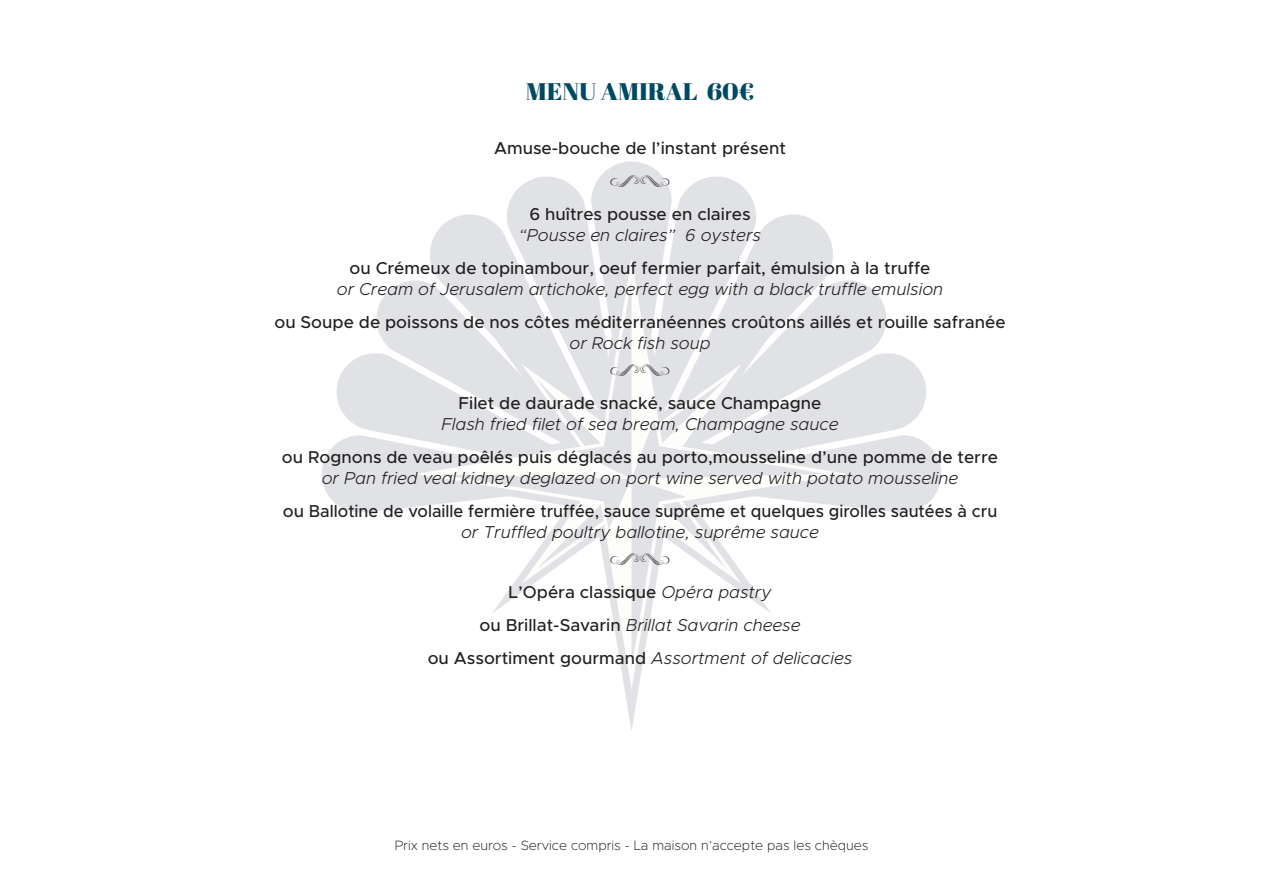
<style>
.page{position:relative;width:1263px;height:893px;background:#fff}
.page>*{position:absolute;margin:0;border:0;box-sizing:border-box;transform-origin:0 0}
.t1{font:24px "Abril Fatface";color:#004963;scale:1.04 1}
.t2{font:500 17.25px/33px "Metropolis";color:#231f20;text-align:center}
.t3{font:italic 300 17.25px "Metropolis";color:#231f20}
.t4{font:17.25px "Nymphette";color:#231f20}
.t5{font:200 13.5px "Metropolis";color:#231f20}
.s1{font-weight:300;font-style:italic}
</style>
<div class="page">
<svg style="left:322px;top:161px;width:619px;height:518px"></svg>
<h1 class="t1" style="left:526px;top:74px;width:221px">MENU AMIRAL 60€</h1>
<p class="t2" style="left:494px;top:131px;width:293px">Amuse-bouche de l’instant présent</p>
<p class="t4" style="left:610px;top:171px;width:61px">PO</p>
<p class="t2" style="left:529px;top:197px;width:223px">6 huîtres pousse en claires</p>
<p class="t3" style="left:519px;top:224px;width:244px">“Pousse en claires” 6 oysters</p>
<p class="t2" style="left:349px;top:251px;width:582px">ou Crémeux de topinambour, oeuf fermier parfait, émulsion à la truffe</p>
<p class="t3" style="left:337px;top:278px;width:608px">or Cream of Jerusalem artichoke, perfect egg with a black truffle emulsion</p>
<p class="t2" style="left:274px;top:305px;width:733px">ou Soupe de poissons de nos côtes méditerranéennes croûtons aillés et rouille safranée</p>
<p class="t3" style="left:569px;top:332px;width:143px">or Rock fish soup</p>
<p class="t4" style="left:610px;top:360px;width:61px">PO</p>
<p class="t2" style="left:458px;top:386px;width:364px">Filet de daurade snacké, sauce Champagne</p>
<p class="t3" style="left:441px;top:413px;width:398px">Flash fried filet of sea bream, Champagne sauce</p>
<p class="t2" style="left:282px;top:440px;width:718px">ou Rognons de veau poêlés puis déglacés au porto,mousseline d’une pomme de terre</p>
<p class="t3" style="left:322px;top:467px;width:638px">or Pan fried veal kidney deglazed on port wine served with potato mousseline</p>
<p class="t2" style="left:283px;top:494px;width:716px">ou Ballotine de volaille fermière truffée, sauce suprême et quelques girolles sautées à cru</p>
<p class="t3" style="left:461px;top:521px;width:359px">or Truffled poultry ballotine, suprême sauce</p>
<p class="t4" style="left:610px;top:549px;width:61px">PO</p>
<p class="t2" style="left:428px;top:575px;width:426px">L’Opéra classique <span class="s1">Opéra pastry<br></span>ou Brillat-Savarin <span class="s1">Brillat Savarin cheese<br></span>ou Assortiment gourmand <span class="s1">Assortment of delicacies</span></p>
<p class="t5" style="left:395px;top:837px;width:475px">Prix nets en euros - Service compris - La maison n’accepte pas les chèques</p>
</div>
